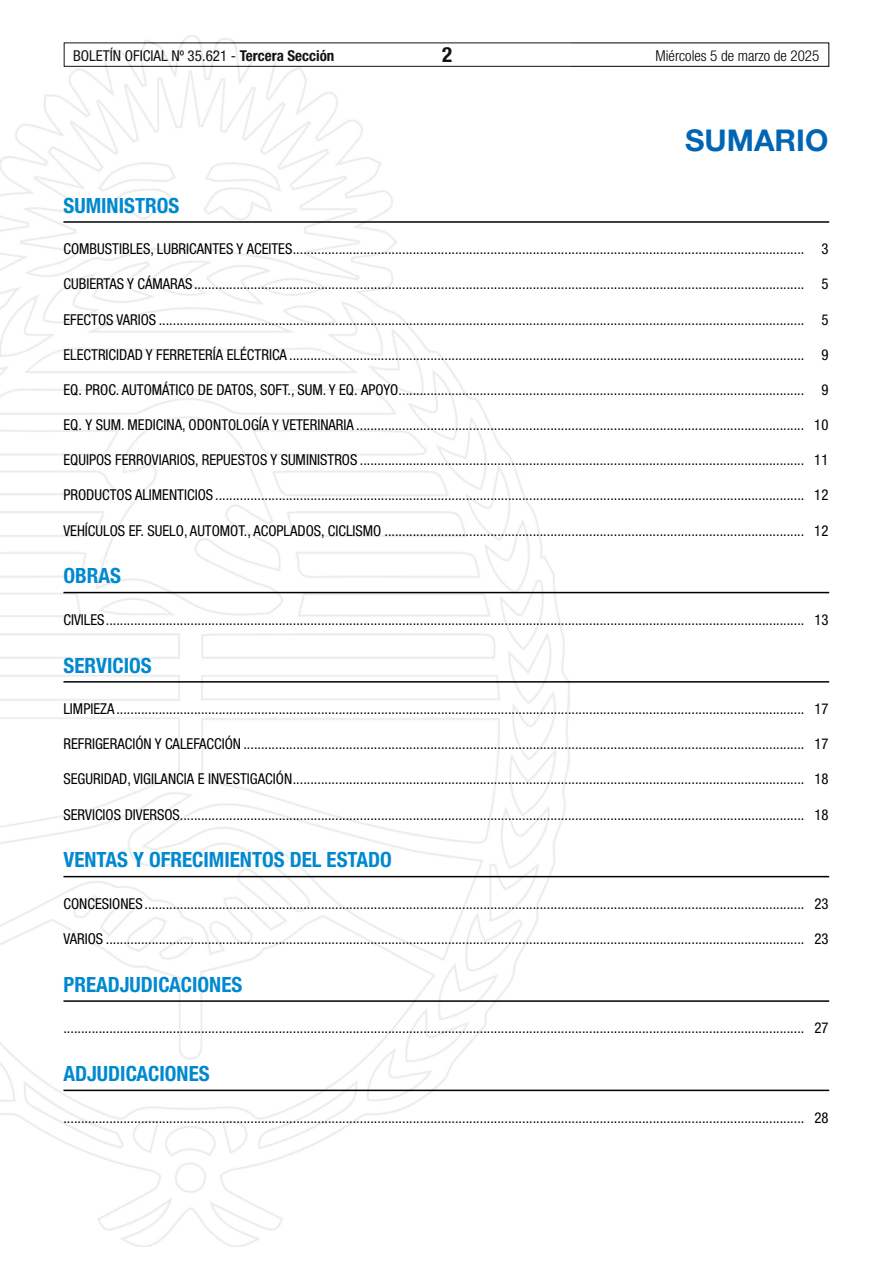
<style>
.page{position:relative;width:893px;height:1263px;background:#fff}
.page>*{position:absolute;margin:0;border:0;box-sizing:border-box;transform-origin:0 0}
.t1{font:700 30px "Helvetica Neue LT Std";color:#0066b3}
.t2{font:700 condensed 21px "Helvetica Neue LT Std";color:#0089cf}
.t3{font:700 condensed 21px "Helvetica Neue LT Std";color:#000}
.t4{font:condensed 15px "Helvetica Neue LT Std";color:#000}
.t5{font:300 condensed 15px "Helvetica Neue LT Std";color:#000}
.s1{font-weight:700}
</style>
<div class="page">
<div style="left:64px;top:43px;width:765px;height:24px;border:1px solid #000"></div>
<img style="left:0;top:35px;width:569px;height:1211px">
<hr style="left:63px;top:221px;width:766px;height:2px;background:#000">
<hr style="left:63px;top:592px;width:766px;height:1px;background:#000">
<hr style="left:63px;top:681px;width:766px;height:2px;background:#000">
<hr style="left:63px;top:876px;width:766px;height:1px;background:#000">
<hr style="left:63px;top:1000px;width:766px;height:2px;background:#000">
<hr style="left:63px;top:1089px;width:766px;height:2px;background:#000">
<p class="t4" style="left:73px;top:47px;width:263px">BOLETÍN OFICIAL Nº 35.621 - <span class="s1">Tercera Sección</span></p>
<h2 class="t3" style="left:442px;top:42px;width:12px">2</h2>
<p class="t5" style="left:656px;top:47px;width:165px">Miércoles 5 de marzo de 2025</p>
<h1 class="t1" style="left:685px;top:122px;width:145px">SUMARIO</h1>
<h2 class="t2" style="left:63px;top:193px;width:117px">SUMINISTROS</h2>
<p class="t4" style="left:63px;top:240px;width:766px">COMBUSTIBLES, LUBRICANTES Y ACEITES................................................................................................................................................. 3</p>
<p class="t4" style="left:63px;top:275px;width:766px">CUBIERTAS Y CÁMARAS............................................................................................................................................................................. 5</p>
<p class="t4" style="left:63px;top:311px;width:766px">EFECTOS VARIOS ....................................................................................................................................................................................... 5</p>
<p class="t4" style="left:63px;top:346px;width:766px">ELECTRICIDAD Y FERRETERÍA ELÉCTRICA .................................................................................................................................................. 9</p>
<p class="t4" style="left:63px;top:381px;width:766px">EQ. PROC. AUTOMÁTICO DE DATOS, SOFT., SUM. Y EQ. APOYO................................................................................................................... 9</p>
<p class="t4" style="left:63px;top:416px;width:766px">EQ. Y SUM. MEDICINA, ODONTOLOGÍA Y VETERINARIA ............................................................................................................................... 10</p>
<p class="t4" style="left:63px;top:451px;width:766px">EQUIPOS FERROVIARIOS, REPUESTOS Y SUMINISTROS .............................................................................................................................. 11</p>
<p class="t4" style="left:63px;top:486px;width:766px">PRODUCTOS ALIMENTICIOS ....................................................................................................................................................................... 12</p>
<p class="t4" style="left:63px;top:522px;width:766px">VEHÍCULOS EF. SUELO, AUTOMOT., ACOPLADOS, CICLISMO ....................................................................................................................... 12</p>
<h2 class="t2" style="left:63px;top:563px;width:59px">OBRAS</h2>
<p class="t4" style="left:63px;top:611px;width:766px">CIVILES...................................................................................................................................................................................................... 13</p>
<h2 class="t2" style="left:63px;top:652px;width:90px">SERVICIOS</h2>
<p class="t4" style="left:63px;top:700px;width:766px">LIMPIEZA ................................................................................................................................................................................................... 17</p>
<p class="t4" style="left:63px;top:735px;width:766px">REFRIGERACIÓN Y CALEFACCIÓN ............................................................................................................................................................... 17</p>
<p class="t4" style="left:63px;top:770px;width:766px">SEGURIDAD, VIGILANCIA E INVESTIGACIÓN................................................................................................................................................. 18</p>
<p class="t4" style="left:63px;top:806px;width:766px">SERVICIOS DIVERSOS................................................................................................................................................................................. 18</p>
<h2 class="t2" style="left:63px;top:847px;width:330px">VENTAS Y OFRECIMIENTOS DEL ESTADO</h2>
<p class="t4" style="left:63px;top:895px;width:766px">CONCESIONES ........................................................................................................................................................................................... 23</p>
<p class="t4" style="left:63px;top:930px;width:766px">VARIOS ...................................................................................................................................................................................................... 23</p>
<h2 class="t2" style="left:63px;top:972px;width:180px">PREADJUDICACIONES</h2>
<p class="t4" style="left:63px;top:1019px;width:766px">.................................................................................................................................................................................................................. 27</p>
<h2 class="t2" style="left:63px;top:1061px;width:148px">ADJUDICACIONES</h2>
<p class="t4" style="left:63px;top:1109px;width:766px">.................................................................................................................................................................................................................. 28</p>
</div>
